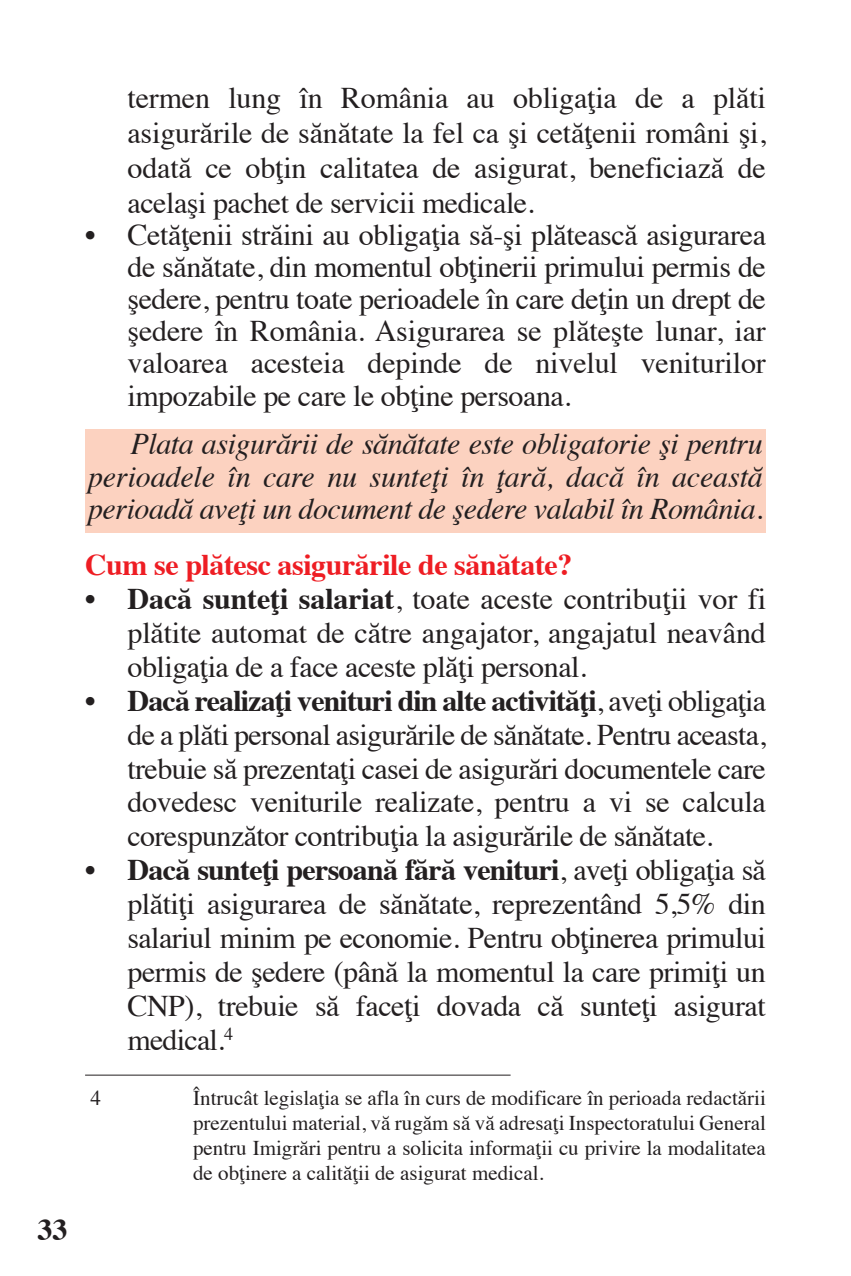
<style>
.page{position:relative;width:851px;height:1276px;background:#fff}
.page>*{position:absolute;margin:0;border:0;box-sizing:border-box;transform-origin:0 0}
.t1{font:30px/33.9px "Times";letter-spacing:-.015em;color:#231f20;text-align:justify}
.t2{font:italic 30px/32.1px "Times";letter-spacing:-.015em;color:#231f20;text-align:justify}
.t3{font:700 30px "Times";letter-spacing:-.015em;color:#ee1d23}
.t4{font:700 30px "Times";color:#231f20}
.t5{font:21px/25.2px "Times";color:#231f20;text-align:justify}
.s1{font-weight:700}
</style>
<div class="page">
<hr style="left:85px;top:1074px;width:425px;height:1px;background:#231f20">
<div style="left:85px;top:429px;width:680px;height:104px;background:#fcd2c0"></div>
<p class="t4" style="left:38px;top:1217px;width:31px">33</p>
<p class="t1" style="left:127px;top:82px;width:639px;line-height:35.1px">termen lung în România au obligaţia de a plăti asigurările de sănătate la fel ca şi cetăţenii români şi, odată ce obţin calitatea de asigurat, beneficiază de acelaşi pachet de servicii medicale.</p>
<p class="t1" style="left:127px;top:221px;width:640px;line-height:32.1px;text-indent:-42px">• Cetăţenii străini au obligaţia să-şi plătească asigurarea de sănătate, din momentul obţinerii primului permis de şedere, pentru toate perioadele în care deţin un drept de şedere în România. Asigurarea se plăteşte lunar, iar valoarea acesteia depinde de nivelul veniturilor impozabile pe care le obţine persoana.</p>
<p class="t2" style="left:88px;top:431px;width:676px;text-indent:43px">Plata asigurării de sănătate este obligatorie şi pentru perioadele în care nu sunteţi în ţară, dacă în această perioadă aveţi un document de şedere valabil în România.</p>
<p class="t3" style="left:85px;top:552px;width:489px">Cum se plătesc asigurările de sănătate?</p>
<p class="t1" style="left:127px;top:584px;width:640px;text-indent:-42px">• <span class="s1">Dacă sunteţi salariat</span>, toate aceste contribuţii vor fi plătite automat de către angajator, angajatul neavând obligaţia de a face aceste plăţi personal.</p>
<p class="t1" style="left:127px;top:686px;width:640px;text-indent:-42px">• <span class="s1">Dacă realizaţi venituri din alte activităţi</span>, aveţi obligaţia de a plăti personal asigurările de sănătate. Pentru aceasta, trebuie să prezentaţi casei de asigurări documentele care dovedesc veniturile realizate, pentru a vi se calcula corespunzător contribuţia la asigurările de sănătate.</p>
<p class="t1" style="left:127px;top:856px;width:640px;text-indent:-42px">• <span class="s1">Dacă sunteţi persoană fără venituri</span>, aveţi obligaţia să plătiţi asigurarea de sănătate, reprezentând 5,5% din salariul minim pe economie. Pentru obţinerea primului permis de şedere (până la momentul la care primiţi un CNP), trebuie să faceţi dovada că sunteţi asigurat medical.<sup>4</sup></p>
<p class="t5" style="left:90px;top:1086px;width:12px">4</p>
<p class="t5" style="left:193px;top:1086px;width:574px">Întrucât legislaţia se afla în curs de modificare în perioada redactării prezentului material, vă rugăm să vă adresaţi Inspectoratului General pentru Imigrări pentru a solicita informaţii cu privire la modalitatea de obţinere a calităţii de asigurat medical.</p>
</div>
